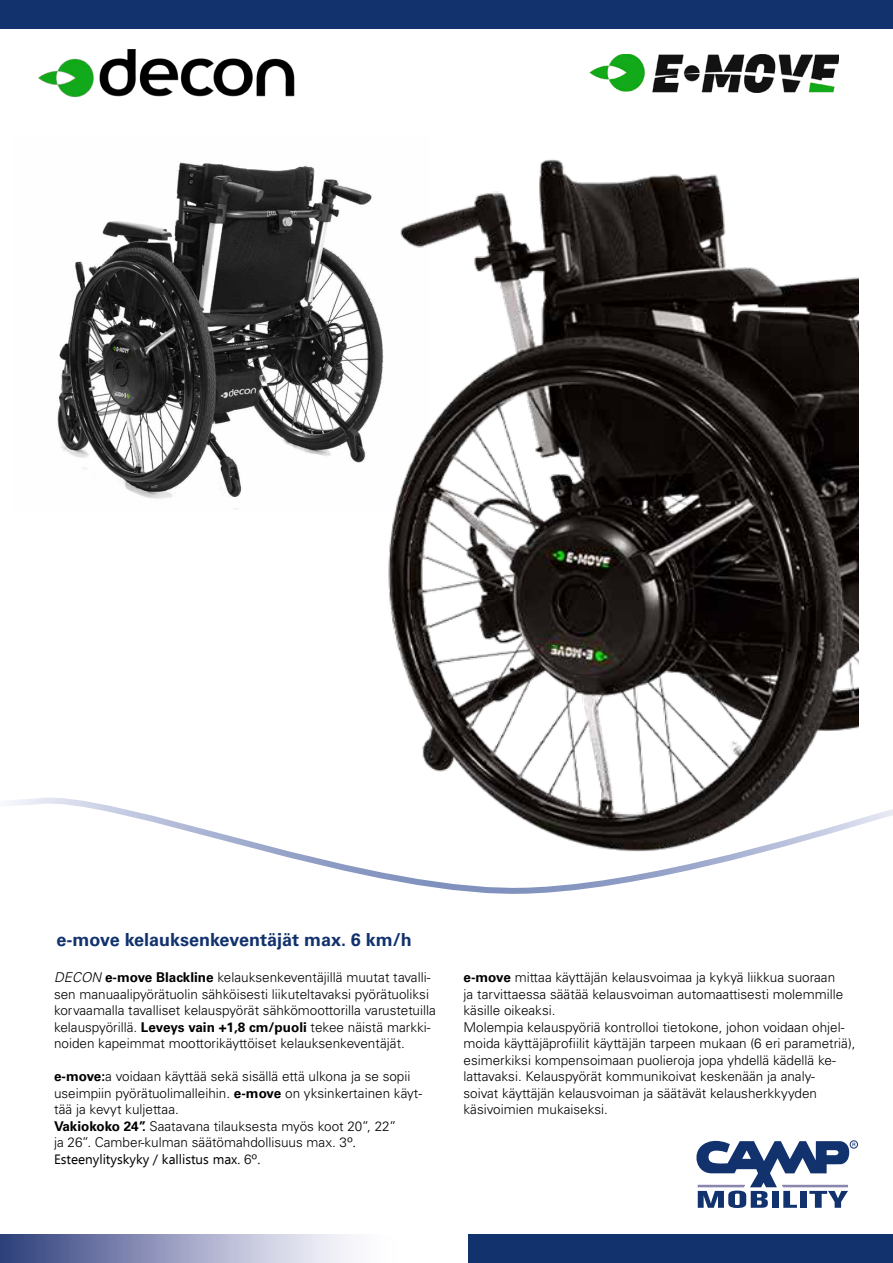
<style>
.page{position:relative;width:893px;height:1263px;background:#fff}
.page>*{position:absolute;margin:0;border:0;box-sizing:border-box;transform-origin:0 0}
.t1{font:700 18px "Univers LT Std";color:#12326e}
.t2{font:300 13.5px/16.5px "Univers LT Std";color:#000}
.t3{font:13.5px "Ebrima";color:#000}
.s1{font-style:italic}
.s2{font-weight:700}
.s3{font-family:"Ebrima";font-weight:400}
.s4{font-family:"Univers LT Std";font-weight:300}
</style>
<div class="page">
<svg style="left:10px;top:797px;width:883px;height:32px"></svg>
<div style="left:850px;top:1140px;width:8px;height:8px;border:1px solid #12326e;border-radius:50%"></div>
<svg style="left:696px;top:1140px;width:159px;height:68px"></svg>
<img style="left:39px;top:50px;width:140px;height:47px">
<svg style="left:0;top:1234px;width:351px;height:29px"></svg>
<div style="left:468px;top:1234px;width:425px;height:29px;background:#12326e"></div>
<div style="left:0;top:0;width:893px;height:28px;background:#12326e"></div>
<img style="left:57px;top:170px;width:122px;height:329px">
<img style="left:179px;top:54px;width:679px;height:840px">
<h1 class="t1" style="left:56px;top:929px;width:357px">e-move kelauksenkeventäjät max. 6 km/h</h1>
<p class="t2" style="left:54px;top:969px;width:383px"><span class="s1">DECON</span> <span class="s2">e-move Blackline</span> kelauksenkeventäjillä muutat tavalli&shy;sen manuaalipyörätuolin sähköisesti liikuteltavaksi pyörätuoliksi korvaamalla tavalliset kelauspyörät sähkömoottorilla varustetuilla kelauspyörillä. <span class="s2">Leveys vain +1,8 cm/puoli</span> tekee näistä markki&shy;noiden kapeimmat moottorikäyttöiset kelauksenkeventäjät.</p>
<p class="t2" style="left:54px;top:1068px;width:370px"><span class="s2">e-move:</span>a voidaan käyttää sekä sisällä että ulkona ja se sopii useimpiin pyörätuolimalleihin. <span class="s2">e-move</span> on yksinkertainen käyt&shy;tää ja kevyt kuljettaa.<br><span class="s2">Vakiokoko 24”.</span> Saatavana tilauksesta myös koot 20’’, 22’’<br>ja 26’’. Camber-kulman säätömahdollisuus max. 3<span class="s3">º.</span></p>
<p class="t3" style="left:54px;top:1149px;width:208px">Esteenylityskyky / kallistus max. <span class="s4">6</span>º.</p>
<p class="t2" style="left:463px;top:969px;width:393px"><span class="s2">e-move</span> mittaa käyttäjän kelausvoimaa ja kykyä liikkua suoraan<br>ja tarvittaessa säätää kelausvoiman automaattisesti molemmille käsille oikeaksi.<br>Molempia kelauspyöriä kontrolloi tietokone, johon voidaan ohjel&shy;moida käyttäjäprofiilit käyttäjän tarpeen mukaan (6 eri parametriä), esimerkiksi kompensoimaan puolieroja jopa yhdellä kädellä ke&shy;lattavaksi. Kelauspyörät kommunikoivat keskenään ja analy-<br>soivat käyttäjän kelausvoiman ja säätävät kelausherkkyyden käsivoimien mukaiseksi.</p>
</div>
